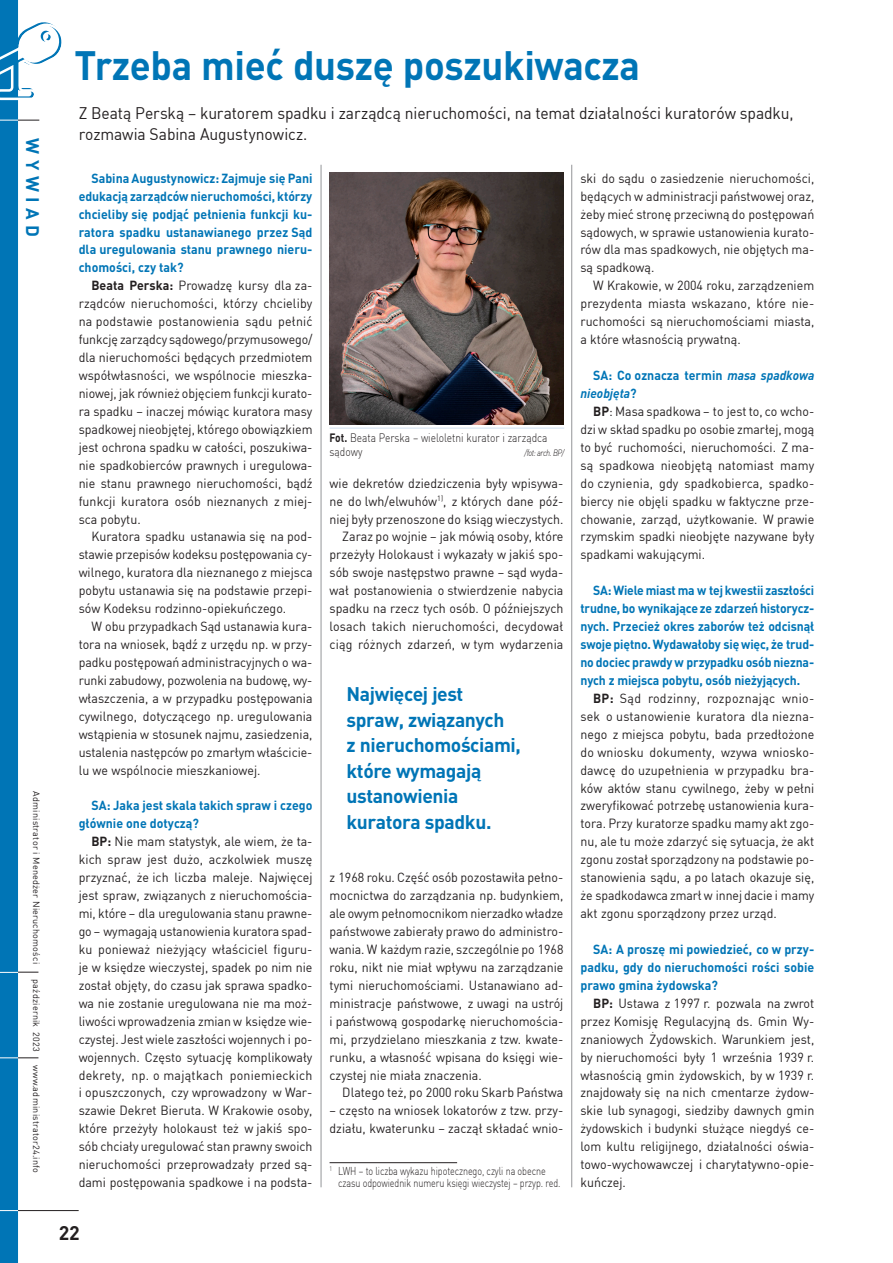
<style>
.page{position:relative;width:893px;height:1263px;background:#fff}
.page>*{position:absolute;margin:0;border:0;box-sizing:border-box;transform-origin:0 0}
._01_Tytuł-NOWY-2022{font:700 40.5px "DINMM";letter-spacing:-.01em;color:#0075b6;scale:.95 1}
._90_cytat{font:700 19.5px/25.5px "DINMM";letter-spacing:-.02em;color:#0075b6}
._099_Stopka_Nr_stron{font:700 19.5px "DINMM";color:#231f20}
.t1{font:700 18px "DINMM";letter-spacing:.31em;color:#0075b6}
._02_lead-NOWY{font:16.5px/21px "DINMM";letter-spacing:-.01em;color:#231f20;scale:.95 1}
.TEKST-2022{font:13.05px/18px "DINMM";color:#231f20;text-align:justify;scale:.95 1}
.TEKST-2022-2{font:700 13.05px/18px "DINMM";color:#0075b6;text-align:justify;scale:.95 1}
.TEKST-2022-3{font:700 13.05px/18px "DINMM";color:#0075b6;text-align:justify;scale:.93 1}
.TEKST-2022-4{font:italic 700 13.05px/18px "DINMM";color:#0075b6;scale:.95 1}
._009_Tytul_tabel-NOW{font:300 12px/14.4px "DINMM";color:#231f20;scale:.85 1}
._05_Przypis-NOWY{font:300 11.25px/12.3px "DINMM";letter-spacing:-.01em;color:#231f20;scale:.8 1}
.t2{font:9px "DINMM";letter-spacing:.025em;color:#231f20}
._009_Tytul_tabel-NOW-2{font:italic 300 9px "DINMM";letter-spacing:-.05em;color:#231f20;scale:.85 1}
.s1{font-weight:700}
.s2{font-style:normal}
</style>
<div class="page">
<hr style="left:18px;top:1210px;width:61px;height:1px;background:#231f20">
<svg style="left:0;top:0;width:65px;height:1263px"></svg>
<hr style="left:330px;top:1162px;width:127px;height:1px;background:#231f20">
<hr style="left:321px;top:165px;width:1px;height:1022px;background:#939598">
<hr style="left:571px;top:165px;width:1px;height:1022px;background:#939598">
<img style="left:330px;top:172px;width:233px;height:252px">
<hr style="left:330px;top:427px;width:234px;height:2px;background:#dfeaf5">
<h3 class="t1" style="left:44px;top:138px;width:101px;rotate:90deg">WYWIAD</h3>
<p class="t2" style="left:42px;top:791px;width:174px;rotate:90deg">Administrator i Menedżer Nieruchomości</p>
<p class="t2" style="left:42px;top:979px;width:74px;rotate:90deg">październik 2023</p>
<p class="t2" style="left:42px;top:1065px;width:109px;rotate:90deg">www.administrator24.info</p>
<p class="_01_Tytuł-NOWY-2022" style="left:75px;top:39px;width:597px">Trzeba mieć duszę poszukiwacza</p>
<p class="_02_lead-NOWY" style="left:79px;top:102px;width:754px">Z Beatą Perską – kuratorem spadku i zarządcą nieruchomości, na temat działalności kuratorów spadku, rozmawia Sabina Augustynowicz.</p>
<p class="TEKST-2022-2" style="left:79px;top:168px;width:248px;text-indent:13px">Sabina Augustynowicz: Zajmuje się Pani edukacją zarządców nieruchomości, którzy chcieliby się podjąć pełnienia funkcji ku&shy;ratora spadku ustanawianego przez Sąd dla uregulowania stanu prawnego nieru&shy;chomości, czy tak?</p>
<p class="TEKST-2022" style="left:79px;top:276px;width:248px;text-indent:13px"><span class="s1">Beata Perska:</span> Prowadzę kursy dla za&shy;rządców nieruchomości, którzy chcieliby na podstawie postanowienia sądu pełnić funkcję zarządcy sądowego/przymusowego/ dla nieruchomości będących przedmiotem współwłasności, we wspólnocie mieszka&shy;niowej, jak również objęciem funkcji kurato&shy;ra spadku – inaczej mówiąc kuratora masy spadkowej nieobjętej, którego obowiązkiem jest ochrona spadku w całości, poszukiwa&shy;nie spadkobierców prawnych i uregulowa&shy;nie stanu prawnego nieruchomości, bądź funkcji kuratora osób nieznanych z miej&shy;sca pobytu.</p>
<p class="TEKST-2022" style="left:79px;top:527px;width:248px;text-indent:13px">Kuratora spadku ustanawia się na pod&shy;stawie przepisów kodeksu postępowania cy&shy;wilnego, kuratora dla nieznanego z miejsca pobytu ustanawia się na podstawie przepi&shy;sów Kodeksu rodzinno-opiekuńczego.</p>
<p class="TEKST-2022" style="left:79px;top:617px;width:248px;text-indent:13px">W obu przypadkach Sąd ustanawia kura&shy;tora na wniosek, bądź z urzędu np. w przy&shy;padku postępowań administracyjnych o wa&shy;runki zabudowy, pozwolenia na budowę, wy&shy;właszczenia, a w przypadku postępowania cywilnego, dotyczącego np. uregulowania wstąpienia w stosunek najmu, zasiedzenia, ustalenia następców po zmarłym właścicie&shy;lu we wspólnocie mieszkaniowej.</p>
<p class="TEKST-2022-2" style="left:79px;top:796px;width:248px;text-indent:13px">SA: Jaka jest skala takich spraw i czego głównie one dotyczą?</p>
<p class="TEKST-2022" style="left:79px;top:832px;width:248px;text-indent:13px"><span class="s1">BP:</span> Nie mam statystyk, ale wiem, że ta&shy;kich spraw jest dużo, aczkolwiek muszę przyznać, że ich liczba maleje. Najwięcej jest spraw, związanych z nieruchomościa&shy;mi, które – dla uregulowania stanu prawne&shy;go – wymagają ustanowienia kuratora spad&shy;ku ponieważ nieżyjący właściciel figuru&shy;je w księdze wieczystej, spadek po nim nie został objęty, do czasu jak sprawa spadko&shy;wa nie zostanie uregulowana nie ma moż&shy;liwości wprowadzenia zmian w księdze wie&shy;czystej. Jest wiele zaszłości wojennych i po&shy;wojennych. Często sytuację komplikowały dekrety, np. o majątkach poniemieckich i opuszczonych, czy wprowadzony w War&shy;szawie Dekret Bieruta. W Krakowie osoby, które przeżyły holokaust też w jakiś spo&shy;sób chciały uregulować stan prawny swoich nieruchomości przeprowadzały przed są&shy;dami postępowania spadkowe i na podsta-</p>
<p class="_099_Stopka_Nr_stron" style="left:59px;top:1220px;width:22px">22</p>
<p class="_009_Tytul_tabel-NOW" style="left:330px;top:430px;width:258px"><span class="s1">Fot.</span> Beata Perska – wieloletni kurator i zarządca sądowy</p>
<p class="_009_Tytul_tabel-NOW-2" style="left:525px;top:447px;width:48px">/fot: arch. BP/</p>
<p class="TEKST-2022" style="left:330px;top:474px;width:248px">wie dekretów dziedziczenia były wpisywa&shy;ne do lwh/elwuhów<sup>1)</sup>, z których dane póź&shy;niej były przenoszone do ksiąg wieczystych.</p>
<p class="TEKST-2022" style="left:330px;top:527px;width:248px;text-indent:13px">Zaraz po wojnie – jak mówią osoby, które przeżyły Holokaust i wykazały w jakiś spo&shy;sób swoje następstwo prawne – sąd wyda&shy;wał postanowienia o stwierdzenie nabycia spadku na rzecz tych osób. O późniejszych losach takich nieruchomości, decydował ciąg różnych zdarzeń, w tym wydarzenia</p>
<p class="_90_cytat" style="left:347px;top:681px;width:176px">Najwięcej jest spraw, związanych<br>z nieruchomościami, które wymagają ustanowienia kuratora spadku.</p>
<p class="TEKST-2022" style="left:330px;top:868px;width:248px">z 1968 roku. Część osób pozostawiła pełno&shy;mocnictwa do zarządzania np. budynkiem, ale owym pełnomocnikom nierzadko władze państwowe zabierały prawo do administro&shy;wania. W każdym razie, szczególnie po 1968 roku, nikt nie miał wpływu na zarządzanie tymi nieruchomościami. Ustanawiano ad&shy;ministracje państwowe, z uwagi na ustrój i państwową gospodarkę nieruchomościa&shy;mi, przydzielano mieszkania z tzw. kwate&shy;runku, a własność wpisana do księgi wie&shy;czystej nie miała znaczenia.</p>
<p class="TEKST-2022" style="left:342px;top:1083px;width:234px">Dlatego też, po 2000 roku Skarb Państwa</p>
<p class="TEKST-2022" style="left:330px;top:1101px;width:248px">– często na wniosek lokatorów z tzw. przy&shy;działu, kwaterunku – zaczął składać wnio-</p>
<p class="_05_Przypis-NOWY" style="left:338px;top:1165px;width:280px;text-indent:-9px"><sup>1</sup> LWH – to liczba wykazu hipotecznego, czyli na obecne czasu odpowiednik numeru księgi wieczystej – przyp. red.</p>
<p class="TEKST-2022" style="left:580px;top:169px;width:248px">ski do sądu o zasiedzenie nieruchomości, będących w administracji państwowej oraz, żeby mieć stronę przeciwną do postępowań sądowych, w sprawie ustanowienia kurato&shy;rów dla mas spadkowych, nie objętych ma&shy;są spadkową.</p>
<p class="TEKST-2022" style="left:580px;top:276px;width:248px;text-indent:13px">W Krakowie, w 2004 roku, zarządzeniem prezydenta miasta wskazano, które nie&shy;ruchomości są nieruchomościami miasta, a które własnością prywatną.</p>
<p class="TEKST-2022-4" style="left:580px;top:366px;width:248px;text-indent:13px"><span class="s2">SA: Co oznacza termin</span> masa spadkowa nieobjęta<span class="s2">?</span></p>
<p class="TEKST-2022" style="left:580px;top:402px;width:248px;text-indent:13px"><span class="s1">BP</span>: Masa spadkowa – to jest to, co wcho&shy;dzi w skład spadku po osobie zmarłej, mogą to być ruchomości, nieruchomości. Z ma&shy;są spadkowa nieobjętą natomiast mamy do czynienia, gdy spadkobierca, spadko&shy;biercy nie objęli spadku w faktyczne prze&shy;chowanie, zarząd, użytkowanie. W prawie rzymskim spadki nieobjęte nazywane były spadkami wakującymi.</p>
<p class="TEKST-2022-3" style="left:580px;top:581px;width:253px;text-indent:13px">SA: Wiele miast ma w tej kwestii zaszłości trudne, bo wynikające ze zdarzeń historycz&shy;nych. Przecież okres zaborów też odcisnął swoje piętno. Wydawałoby się więc, że trud&shy;no dociec prawdy w przypadku osób niezna&shy;nych z miejsca pobytu, osób nieżyjących.</p>
<p class="TEKST-2022" style="left:580px;top:689px;width:248px;text-indent:13px"><span class="s1">BP:</span> Sąd rodzinny, rozpoznając wnio&shy;sek o ustanowienie kuratora dla niezna&shy;nego z miejsca pobytu, bada przedłożone do wniosku dokumenty, wzywa wniosko&shy;dawcę do uzupełnienia w przypadku bra&shy;ków aktów stanu cywilnego, żeby w pełni zweryfikować potrzebę ustanowienia kura&shy;tora. Przy kuratorze spadku mamy akt zgo&shy;nu, ale tu może zdarzyć się sytuacja, że akt zgonu został sporządzony na podstawie po&shy;stanowienia sądu, a po latach okazuje się, że spadkodawca zmarł w innej dacie i mamy akt zgonu sporządzony przez urząd.</p>
<p class="TEKST-2022-2" style="left:580px;top:940px;width:248px;text-indent:13px">SA: A proszę mi powiedzieć, co w przy&shy;padku, gdy do nieruchomości rości sobie prawo gmina żydowska?</p>
<p class="TEKST-2022" style="left:580px;top:994px;width:248px;text-indent:13px"><span class="s1">BP:</span> Ustawa z 1997 r. pozwala na zwrot przez Komisję Regulacyjną ds. Gmin Wy&shy;znaniowych Żydowskich. Warunkiem jest, by nieruchomości były 1 września 1939 r. własnością gmin żydowskich, by w 1939 r. znajdowały się na nich cmentarze żydow&shy;skie lub synagogi, siedziby dawnych gmin żydowskich i budynki służące niegdyś ce&shy;lom kultu religijnego, działalności oświa&shy;towo-wychowawczej i charytatywno-opie&shy;kuńczej.</p>
</div>
